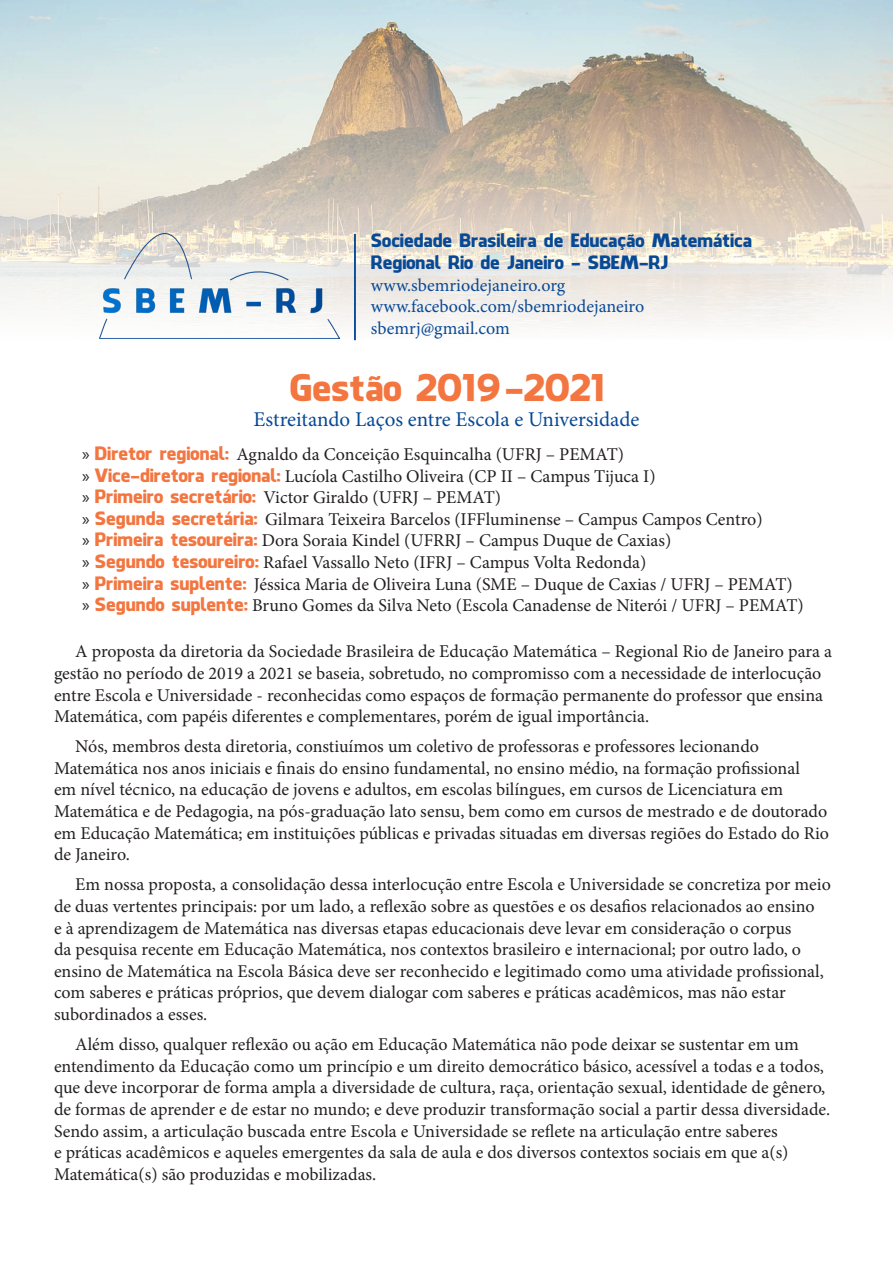
<style>
.page{position:relative;width:893px;height:1263px;background:#fff}
.page>*{position:absolute;margin:0;border:0;box-sizing:border-box;transform-origin:0 0}
.t1{font:36px "Facebook Letter Faces";color:#f3753f}
.t2{font:21px "Minion Pro";color:#084995}
.t3{font:18px/21.6px "Minion Pro";color:#231f20}
.t4{font:18px "Minion Pro";color:#084995}
.t5{font:18px "Facebook Letter Faces";color:#084995}
.s1{font-family:"Myriad Pro"}
.s2{font-family:"Facebook Letter Faces";color:#f3753f}
</style>
<div class="page">
<img style="left:0;top:0;width:893px;height:339px">
<img style="left:100px;top:234px;width:240px;height:105px">
<hr style="left:354px;top:234px;width:2px;height:106px;background:#084995">
<p class="t5" style="left:371px;top:230px;width:383px">Sociedade Brasileira de Educação Matemática</p>
<p class="t5" style="left:371px;top:251px;width:299px">Regional Rio de Janeiro - SBEM-RJ</p>
<p class="t4" style="left:371px;top:273px;width:196px">www.sbemriodejaneiro.org</p>
<p class="t4" style="left:371px;top:294px;width:275px">www.facebook.com/sbemriodejaneiro</p>
<p class="t4" style="left:371px;top:316px;width:141px">sbemrj@gmail.com</p>
<p class="t1" style="left:289px;top:366px;width:316px">Gestão 2019-2021</p>
<p class="t2" style="left:254px;top:406px;width:387px">Estreitando Laços entre Escola e Universidade</p>
<p class="t3" style="left:82px;top:443px;width:544px"><span class="s1">»</span> <span class="s2">Diretor regional:</span> Agnaldo da Conceição Esquincalha (UFRJ – PEMAT)</p>
<p class="t3" style="left:82px;top:465px;width:575px"><span class="s1">»</span> <span class="s2">Vice-diretora regional:</span> Lucíola Castilho Oliveira (CP II – Campus Tijuca I)</p>
<p class="t3" style="left:82px;top:487px;width:420px"><span class="s1">»</span> <span class="s2">Primeiro secretário:</span> Victor Giraldo (UFRJ – PEMAT)</p>
<p class="t3" style="left:82px;top:508px;width:682px"><span class="s1">»</span> <span class="s2">Segunda secretária:</span> Gilmara Teixeira Barcelos (IFFluminense – Campus Campos Centro)</p>
<p class="t3" style="left:82px;top:530px;width:591px"><span class="s1">»</span> <span class="s2">Primeira tesoureira:</span> Dora Soraia Kindel (UFRRJ – Campus Duque de Caxias)</p>
<p class="t3" style="left:82px;top:551px;width:566px"><span class="s1">»</span> <span class="s2">Segundo tesoureiro:</span> Rafael Vassallo Neto (IFRJ – Campus Volta Redonda)</p>
<p class="t3" style="left:82px;top:573px;width:712px"><span class="s1">»</span> <span class="s2">Primeira suplente:</span> Jéssica Maria de Oliveira Luna (SME – Duque de Caxias / UFRJ – PEMAT)</p>
<p class="t3" style="left:82px;top:595px;width:723px"><span class="s1">»</span> <span class="s2">Segundo suplente:</span> Bruno Gomes da Silva Neto (Escola Canadense de Niterói / UFRJ – PEMAT)</p>
<p class="t3" style="left:54px;top:641px;width:779px;text-indent:21px">A proposta da diretoria da Sociedade Brasileira de Educação Matemática – Regional Rio de Janeiro para a gestão no período de 2019 a 2021 se baseia, sobretudo, no compromisso com a necessidade de interlocução entre Escola e Universidade - reconhecidas como espaços de formação permanente do professor que ensina Matemática, com papéis diferentes e complementares, porém de igual importância.</p>
<p class="t3" style="left:54px;top:736px;width:776px;text-indent:21px">Nós, membros desta diretoria, constiuímos um coletivo de professoras e professores lecionando Matemática nos anos iniciais e finais do ensino fundamental, no ensino médio, na formação profissional<br>em nível técnico, na educação de jovens e adultos, em escolas bilíngues, em cursos de Licenciatura em Matemática e de Pedagogia, na pós-graduação lato sensu, bem como em cursos de mestrado e de doutorado em Educação Matemática; em instituições públicas e privadas situadas em diversas regiões do Estado do Rio de Janeiro.</p>
<p class="t3" style="left:54px;top:874px;width:778px;text-indent:21px">Em nossa proposta, a consolidação dessa interlocução entre Escola e Universidade se concretiza por meio de duas vertentes principais: por um lado, a reflexão sobre as questões e os desafios relacionados ao ensino<br>e à aprendizagem de Matemática nas diversas etapas educacionais deve levar em consideração o corpus<br>da pesquisa recente em Educação Matemática, nos contextos brasileiro e internacional; por outro lado, o ensino de Matemática na Escola Básica deve ser reconhecido e legitimado como uma atividade profissional, com saberes e práticas próprios, que devem dialogar com saberes e práticas acadêmicos, mas não estar subordinados a esses.</p>
<p class="t3" style="left:54px;top:1034px;width:778px;text-indent:21px">Além disso, qualquer reflexão ou ação em Educação Matemática não pode deixar se sustentar em um entendimento da Educação como um princípio e um direito democrático básico, acessível a todas e a todos, que deve incorporar de forma ampla a diversidade de cultura, raça, orientação sexual, identidade de gênero, de formas de aprender e de estar no mundo; e deve produzir transformação social a partir dessa diversidade.<br>Sendo assim, a articulação buscada entre Escola e Universidade se reflete na articulação entre saberes<br>e práticas acadêmicos e aqueles emergentes da sala de aula e dos diversos contextos sociais em que a(s)<br>Matemática(s) são produzidas e mobilizadas.</p>
</div>
